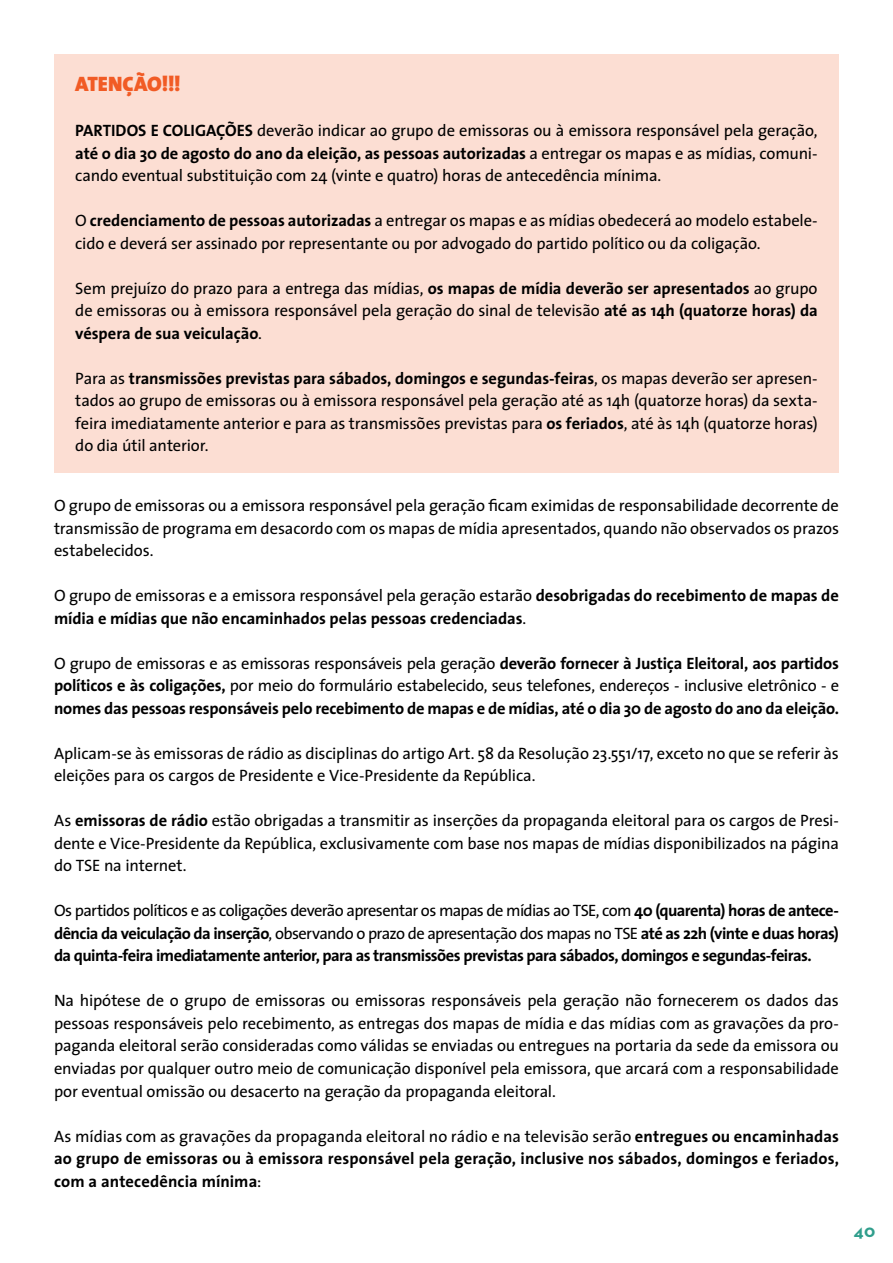
<style>
.page{position:relative;width:893px;height:1263px;background:#fff}
.page>*{position:absolute;margin:0;border:0;box-sizing:border-box;transform-origin:0 0}
.t1{font:900 21px "The Sans";letter-spacing:-.005em;color:#f15b25}
.t2{font:700 18px "Neutra Text";color:#309e8c}
.t3{font:16.5px/22.5px "The Sans";letter-spacing:-.01em;color:#000;text-align:justify}
.t4{font:700 16.5px/22.5px "The Sans";letter-spacing:-.01em;color:#000;text-align:justify}
.s1{font-weight:700}
.s2{font-weight:400}
</style>
<div class="page">
<div style="left:54px;top:54px;width:785px;height:418px;background:#fcded3"></div>
<p class="t1" style="left:75px;top:66px;width:107px">ATENÇÃO!!!</p>
<p class="t3" style="left:75px;top:119px;width:744px"><span class="s1">PARTIDOS E COLIGAÇÕES</span> deverão indicar ao grupo de emissoras ou à emissora responsável pela geração, <span class="s1">até o dia 30 de agosto do ano da eleição, as pessoas autorizadas</span> a entregar os mapas e as mídias, comuni&shy;cando eventual substituição com 24 (vinte e quatro) horas de antecedência mínima.</p>
<p class="t3" style="left:75px;top:209px;width:744px">O <span class="s1">credenciamento de pessoas autorizadas</span> a entregar os mapas e as mídias obedecerá ao modelo estabele&shy;cido e deverá ser assinado por representante ou por advogado do partido político ou da coligação.</p>
<p class="t3" style="left:75px;top:276px;width:744px">Sem prejuízo do prazo para a entrega das mídias, <span class="s1">os mapas de mídia deverão ser apresentados</span> ao grupo de emissoras ou à emissora responsável pela geração do sinal de televisão <span class="s1">até as 14h (quatorze horas) da véspera de sua veiculação</span>.</p>
<p class="t3" style="left:75px;top:366px;width:744px">Para as <span class="s1">transmissões previstas para sábados, domingos e segundas-feiras</span>, os mapas deverão ser apresen&shy;tados ao grupo de emissoras ou à emissora responsável pela geração até as 14h (quatorze horas) da sexta&shy;feira imediatamente anterior e para as transmissões previstas para <span class="s1">os feriados</span>, até às 14h (quatorze horas) do dia útil anterior.</p>
<p class="t3" style="left:54px;top:494px;width:786px">O grupo de emissoras ou a emissora responsável pela geração ficam eximidas de responsabilidade decorrente de transmissão de programa em desacordo com os mapas de mídia apresentados, quando não observados os prazos estabelecidos.</p>
<p class="t4" style="left:54px;top:584px;width:786px"><span class="s2">O grupo de emissoras e a emissora responsável pela geração estarão</span> desobrigadas do recebimento de mapas de mídia e mídias que não encaminhados pelas pessoas credenciadas<span class="s2">.</span></p>
<p class="t4" style="left:54px;top:652px;width:787px"><span class="s2">O grupo de emissoras e as emissoras responsáveis pela geração</span> deverão fornecer à Justiça Eleitoral, aos partidos políticos e às coligações, <span class="s2">por meio do formulário estabelecido, seus telefones, endereços - inclusive eletrônico - e </span>nomes das pessoas responsáveis pelo recebimento de mapas e de mídias, até o dia 30 de agosto do ano da eleição.</p>
<p class="t3" style="left:54px;top:741px;width:786px">Aplicam-se às emissoras de rádio as disciplinas do artigo Art. 58 da Resolução 23.551/17, exceto no que se referir às eleições para os cargos de Presidente e Vice-Presidente da República.</p>
<p class="t3" style="left:54px;top:809px;width:786px">As <span class="s1">emissoras de rádio</span> estão obrigadas a transmitir as inserções da propaganda eleitoral para os cargos de Presi&shy;dente e Vice-Presidente da República, exclusivamente com base nos mapas de mídias disponibilizados na página do TSE na internet.</p>
<p class="t4" style="left:54px;top:899px;width:786px"><span class="s2">Os partidos políticos e as coligações deverão apresentar os mapas de mídias ao TSE, com</span> 40 (quarenta) horas de antece&shy;dência da veiculação da inserção<span class="s2">, observando o prazo de apresentação dos mapas no TSE</span> até as 22h (vinte e duas horas) da quinta-feira imediatamente anterior, para as transmissões previstas para sábados, domingos e segundas-feiras.</p>
<p class="t3" style="left:54px;top:989px;width:786px">Na hipótese de o grupo de emissoras ou emissoras responsáveis pela geração não fornecerem os dados das pessoas responsáveis pelo recebimento, as entregas dos mapas de mídia e das mídias com as gravações da pro&shy;paganda eleitoral serão consideradas como válidas se enviadas ou entregues na portaria da sede da emissora ou enviadas por qualquer outro meio de comunicação disponível pela emissora, que arcará com a responsabilidade por eventual omissão ou desacerto na geração da propaganda eleitoral.</p>
<p class="t4" style="left:54px;top:1124px;width:786px"><span class="s2">As mídias com as gravações da propaganda eleitoral no rádio e na televisão serão</span> entregues ou encaminhadas ao grupo de emissoras ou à emissora responsável pela geração, inclusive nos sábados, domingos e feriados, com a antecedência mínima<span class="s2">:</span></p>
<p class="t2" style="left:854px;top:1219px;width:23px">40</p>
</div>
